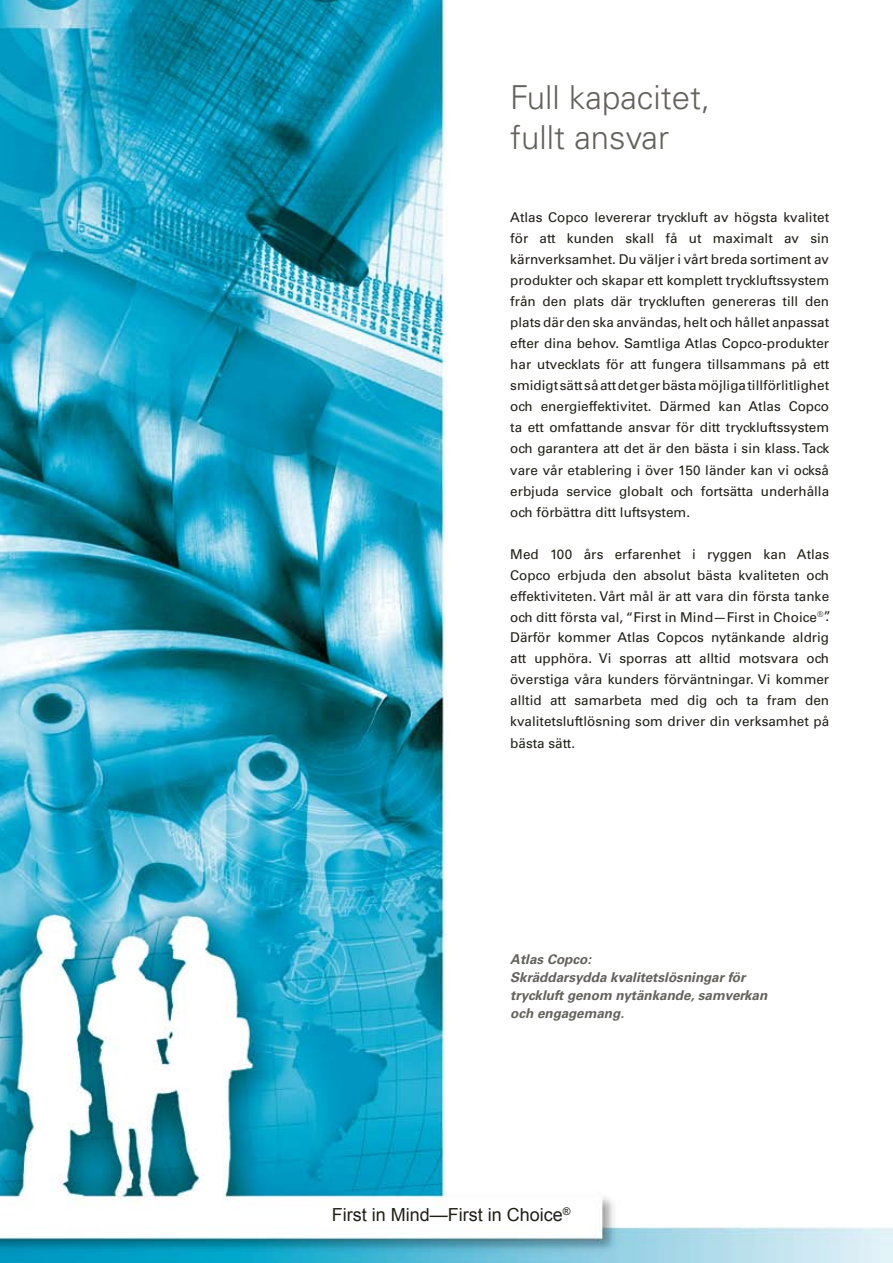
<style>
.page{position:relative;width:893px;height:1263px;background:#fff}
.page>*{position:absolute;margin:0;border:0;box-sizing:border-box;transform-origin:0 0}
.t1{font:300 33px/39.6px "Univers LT Std";color:#63625c}
.t2{font:18px "Arial";color:#201f16}
.t3{font:13.5px/21px "Univers LT Std";color:#201f16;text-align:justify}
.t4{font:italic 700 13.5px/18px "Univers LT Std";color:#63625c}
</style>
<div class="page">
<img style="left:0;top:0;width:893px;height:1263px">
<h1 class="t1" style="left:510px;top:77px;width:201px">Full kapacitet, fullt ansvar</h1>
<p class="t3" style="left:510px;top:207px;width:320px">Atlas Copco levererar tryckluft av högsta kvalitet för att kunden skall få ut maximalt av sin kärnverksamhet. Du väljer i vårt breda sortiment av produkter och skapar ett komplett tryckluftssystem från den plats där tryckluften genereras till den plats där den ska användas, helt och hållet anpassat efter dina behov. Samtliga Atlas Copco-produkter har utvecklats för att fungera tillsammans på ett smidigt sätt så att det ger bästa möjliga tillförlitlighet och energieffektivitet. Därmed kan Atlas Copco ta ett omfattande ansvar för ditt tryckluftssystem och garantera att det är den bästa i sin klass. Tack vare vår etablering i över 150 länder kan vi också erbjuda service globalt och fortsätta underhålla och förbättra ditt luftsystem.</p>
<p class="t3" style="left:510px;top:543px;width:322px;text-align:left">Med 100 års erfarenhet i ryggen kan Atlas Copco erbjuda den absolut bästa kvaliteten och effektiviteten. Vårt mål är att vara din första tanke och ditt första val, “First in Mind—First in Choice<sup>®</sup>”.<br>Därför kommer Atlas Copcos nytänkande aldrig att upphöra. Vi sporras att alltid motsvara och överstiga våra kunders förväntningar. Vi kommer alltid att samarbeta med dig och ta fram den kvalitetsluftlösning som driver din verksamhet på bästa sätt.</p>
<p class="t4" style="left:510px;top:950px;width:259px">Atlas Copco:<br>Skräddarsydda kvalitetslösningar för tryckluft genom nytänkande, samverkan och engagemang.</p>
<h2 class="t2" style="left:332px;top:1203px;width:240px">First in Mind—First in Choice<sup>®</sup></h2>
</div>
